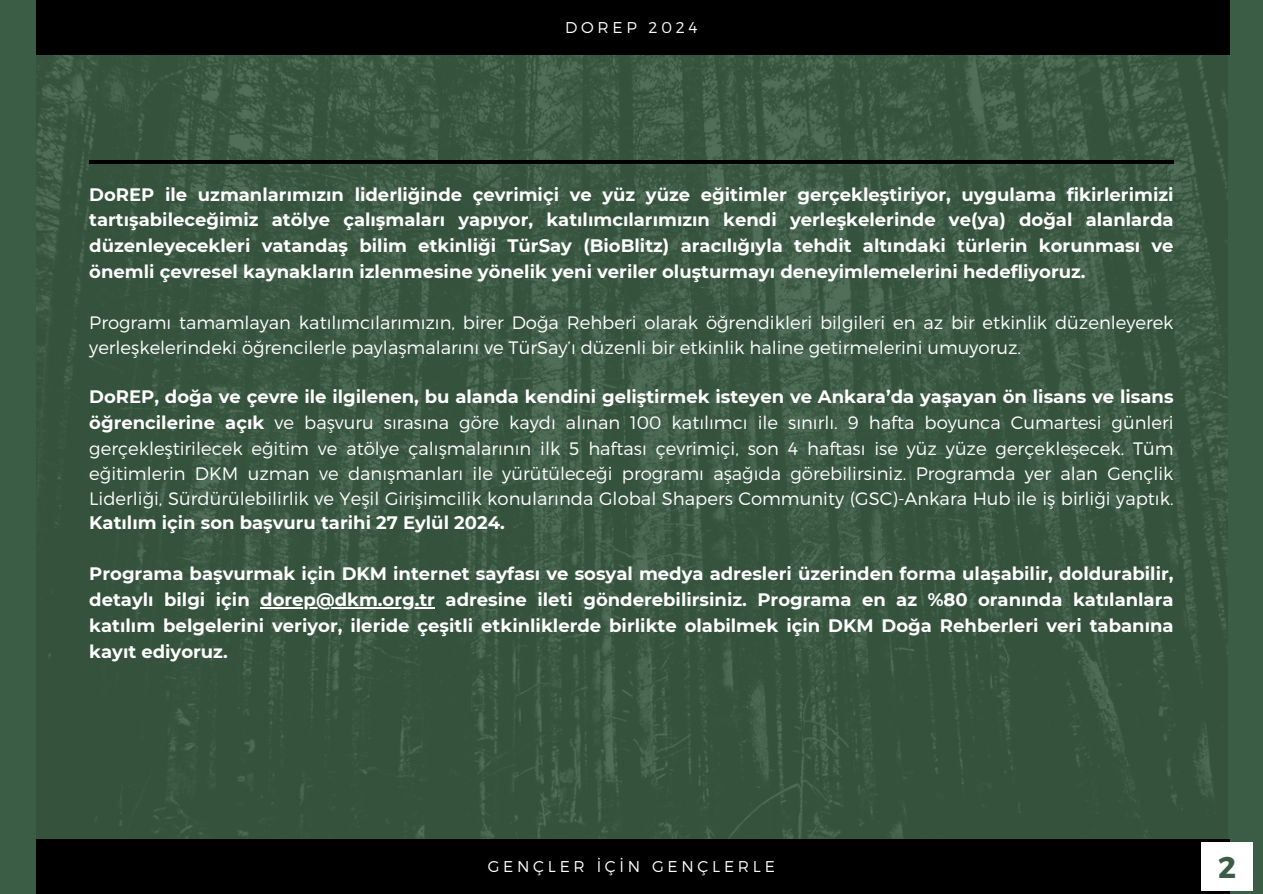
<style>
.page{position:relative;width:1263px;height:894px;background:#fff}
.page>*{position:absolute;margin:0;border:0;box-sizing:border-box;transform-origin:0 0}
.t1{font:700 30px "Montserrat";color:#3c5d45}
.t2{font:300 18px/25.2px "Montserrat";color:#fff}
.t3{font:700 18px/25.8px "Montserrat";color:#fff}
.t4{font:300 15.6px "Montserrat";letter-spacing:.24em;color:#fff}
.s1{font-weight:700}
</style>
<div class="page">
<div style="left:0;top:0;width:1263px;height:893px;background:#3c5d45"></div>
<img style="left:36px;top:54px;width:1192px;height:785px">
<hr style="left:89px;top:160px;width:1085px;height:4px;background:#000">
<div style="left:36px;top:0;width:1194px;height:54px;background:#000"></div>
<div style="left:36px;top:839px;width:1194px;height:54px;background:#000"></div>
<hr style="left:260px;top:607px;width:175px;height:1px;background:#fff">
<div style="left:1202px;top:842px;width:51px;height:48px;background:#fff"></div>
<p class="t4" style="left:565px;top:17px;width:134px">DOREP 2024</p>
<h2 class="t3" style="left:89px;top:181px;width:1086px">DoREP ile uzmanlarımızın liderliğinde çevrimiçi ve yüz yüze eğitimler gerçekleştiriyor, uygulama fikirlerimizi tartışabileceğimiz atölye çalışmaları yapıyor, katılımcılarımızın kendi yerleşkelerinde ve(ya) doğal alanlarda düzenleyecekleri vatandaş bilim etkinliği TürSay (BioBlitz) aracılığıyla tehdit altındaki türlerin korunması ve önemli çevresel kaynakların izlenmesine yönelik yeni veriler oluşturmayı deneyimlemelerini hedefliyoruz.</h2>
<h2 class="t2" style="left:89px;top:309px;width:1086px;line-height:24.8px">Programı tamamlayan katılımcılarımızın, birer Doğa Rehberi olarak öğrendikleri bilgileri en az bir etkinlik düzenleyerek yerleşkelerindeki öğrencilerle paylaşmalarını ve TürSay’ı düzenli bir etkinlik haline getirmelerini umuyoruz.</h2>
<h1 class="t2" style="left:89px;top:383px;width:1086px;text-align:justify"><span class="s1">DoREP, doğa ve çevre ile ilgilenen, bu alanda kendini geliştirmek isteyen ve Ankara’da yaşayan ön lisans ve lisans öğrencilerine açık</span> ve başvuru sırasına göre kaydı alınan 100 katılımcı ile sınırlı. 9 hafta boyunca Cumartesi günleri gerçekleştirilecek eğitim ve atölye çalışmalarının ilk 5 haftası çevrimiçi, son 4 haftası ise yüz yüze gerçekleşecek. Tüm eğitimlerin DKM uzman ve danışmanları ile yürütüleceği programı aşağıda görebilirsiniz. Programda yer alan Gençlik Liderliği, Sürdürülebilirlik ve Yeşil Girişimcilik konularında Global Shapers Community (GSC)-Ankara Hub ile iş birliği yaptık.<br><span class="s1">Katılım için son başvuru tarihi 27 Eylül 2024.</span></h1>
<p class="t3" style="left:89px;top:560px;width:1086px">Programa başvurmak için DKM internet sayfası ve sosyal medya adresleri üzerinden forma ulaşabilir, doldurabilir, detaylı bilgi için</p>
<p class="t3" style="left:89px;top:586px;width:1086px;text-align:justify;text-indent:171px">dorep@dkm.org.tr adresine ileti gönderebilirsiniz. Programa en az %80 oranında katılanlara katılım belgelerini veriyor, ileride çeşitli etkinliklerde birlikte olabilmek için DKM Doğa Rehberleri veri tabanına kayıt ediyoruz.</p>
<h1 class="t4" style="left:488px;top:856px;width:289px">GENÇLER İÇİN GENÇLERLE</h1>
<p class="t1" style="left:1218px;top:847px;width:19px">2</p>
</div>
